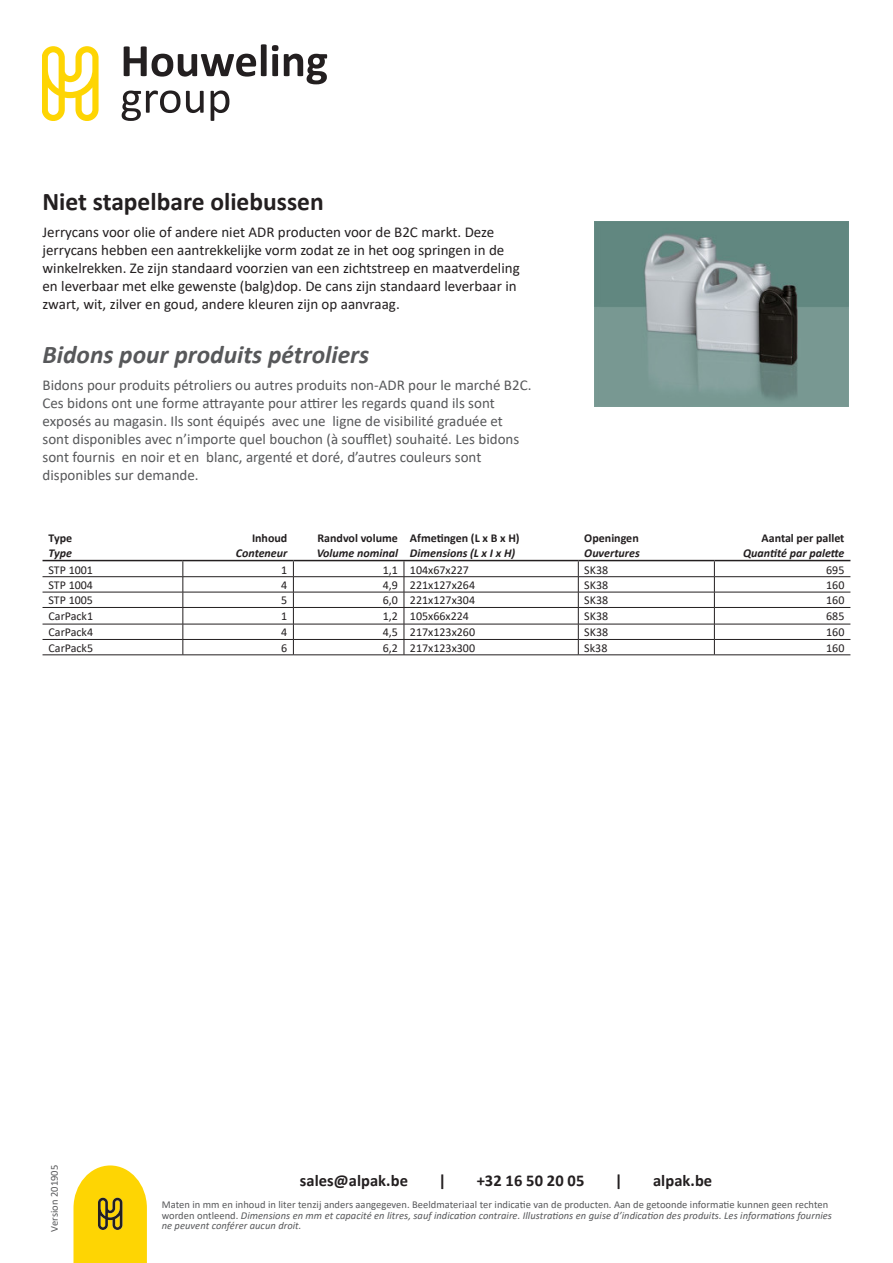
<style>
.page{position:relative;width:893px;height:1263px;background:#fff}
.page>*{position:absolute;margin:0;border:0;box-sizing:border-box;transform-origin:0 0}
.t1{font:italic 700 25.5px "Calibri";color:#57585a}
.t2{font:700 25.5px "Calibri";color:#231f20}
.t3{font:700 16.5px "Calibri";letter-spacing:.005em;color:#231f20}
.t4{font:15px/18px "Calibri";color:#57585a}
.t5{font:15px/18px "Calibri";color:#231f20}
.t6{font:12px "Calibri";color:#231f20}
.t7{font:italic 700 12px "Calibri";color:#231f20}
.t8{font:700 12px "Calibri";color:#231f20}
.t9{font:10.5px/10.5px "Calibri";letter-spacing:.005em;color:#57585a}
.t10{font:italic 10.5px "Calibri";letter-spacing:.005em;color:#57585a}
.s1{font-style:italic}
</style>
<div class="page">
<img style="left:594px;top:221px;width:255px;height:185px">
<svg style="left:43px;top:46px;width:56px;height:75px"></svg>
<svg style="left:124px;top:45px;width:154px;height:32px"></svg>
<svg style="left:284px;top:54px;width:43px;height:30px"></svg>
<svg style="left:122px;top:90px;width:58px;height:31px"></svg>
<svg style="left:186px;top:91px;width:18px;height:22px"></svg>
<svg style="left:211px;top:90px;width:18px;height:31px"></svg>
<svg style="left:73px;top:1165px;width:74px;height:98px;background:#f1cf20"></svg>
<hr style="left:43px;top:560px;width:140px;height:1px;background:#231f20">
<hr style="left:183px;top:560px;width:110px;height:1px;background:#231f20">
<hr style="left:293px;top:560px;width:111px;height:1px;background:#231f20">
<hr style="left:404px;top:560px;width:174px;height:1px;background:#231f20">
<hr style="left:578px;top:560px;width:136px;height:1px;background:#231f20">
<hr style="left:714px;top:560px;width:136px;height:1px;background:#231f20">
<hr style="left:43px;top:576px;width:140px;height:1px;background:#231f20">
<hr style="left:183px;top:576px;width:110px;height:1px;background:#231f20">
<hr style="left:293px;top:576px;width:111px;height:1px;background:#231f20">
<hr style="left:404px;top:576px;width:174px;height:1px;background:#231f20">
<hr style="left:578px;top:576px;width:136px;height:1px;background:#231f20">
<hr style="left:714px;top:576px;width:136px;height:1px;background:#231f20">
<hr style="left:43px;top:592px;width:140px;height:1px;background:#231f20">
<hr style="left:183px;top:592px;width:110px;height:1px;background:#231f20">
<hr style="left:293px;top:592px;width:111px;height:1px;background:#231f20">
<hr style="left:404px;top:592px;width:174px;height:1px;background:#231f20">
<hr style="left:578px;top:592px;width:136px;height:1px;background:#231f20">
<hr style="left:714px;top:592px;width:136px;height:1px;background:#231f20">
<hr style="left:43px;top:607px;width:140px;height:1px;background:#231f20">
<hr style="left:183px;top:607px;width:110px;height:1px;background:#231f20">
<hr style="left:293px;top:607px;width:111px;height:1px;background:#231f20">
<hr style="left:404px;top:607px;width:174px;height:1px;background:#231f20">
<hr style="left:578px;top:607px;width:136px;height:1px;background:#231f20">
<hr style="left:714px;top:607px;width:136px;height:1px;background:#231f20">
<hr style="left:43px;top:624px;width:140px;height:1px;background:#231f20">
<hr style="left:183px;top:624px;width:110px;height:1px;background:#231f20">
<hr style="left:293px;top:624px;width:111px;height:1px;background:#231f20">
<hr style="left:404px;top:624px;width:174px;height:1px;background:#231f20">
<hr style="left:578px;top:624px;width:136px;height:1px;background:#231f20">
<hr style="left:714px;top:624px;width:136px;height:1px;background:#231f20">
<hr style="left:43px;top:639px;width:140px;height:1px;background:#231f20">
<hr style="left:183px;top:639px;width:110px;height:1px;background:#231f20">
<svg style="left:183px;top:561px;width:1px;height:94px"></svg>
<hr style="left:293px;top:639px;width:111px;height:1px;background:#231f20">
<svg style="left:293px;top:561px;width:1px;height:94px"></svg>
<hr style="left:404px;top:639px;width:174px;height:1px;background:#231f20">
<svg style="left:404px;top:561px;width:1px;height:94px"></svg>
<hr style="left:578px;top:639px;width:136px;height:1px;background:#231f20">
<svg style="left:578px;top:561px;width:1px;height:94px"></svg>
<hr style="left:714px;top:639px;width:136px;height:1px;background:#231f20">
<svg style="left:714px;top:561px;width:1px;height:94px"></svg>
<hr style="left:43px;top:655px;width:140px;height:1px;background:#231f20">
<hr style="left:183px;top:655px;width:110px;height:1px;background:#231f20">
<hr style="left:293px;top:655px;width:111px;height:1px;background:#231f20">
<hr style="left:404px;top:655px;width:174px;height:1px;background:#231f20">
<hr style="left:578px;top:655px;width:136px;height:1px;background:#231f20">
<hr style="left:714px;top:655px;width:136px;height:1px;background:#231f20">
<p class="t2" style="left:43px;top:184px;width:283px">Niet stapelbare oliebussen</p>
<p class="t5" style="left:43px;top:223px;width:479px">Jerrycans voor olie of andere niet ADR producten voor de B2C markt. Deze jerrycans hebben een aantrekkelijke vorm zodat ze in het oog springen in de winkelrekken. Ze zijn standaard voorzien van een zichtstreep en maatverdeling en leverbaar met elke gewenste (balg)dop. De cans zijn standaard leverbaar in zwart, wit, zilver en goud, andere kleuren zijn op aanvraag.</p>
<p class="t1" style="left:43px;top:336px;width:328px">Bidons pour produits pétroliers</p>
<p class="t4" style="left:43px;top:375px;width:490px">Bidons pour produits pétroliers ou autres produits non-ADR pour le marché B2C.<br>Ces bidons ont une forme attrayante pour attirer les regards quand ils sont</p>
<p class="t4" style="left:43px;top:411px;width:478px">exposés au magasin. Ils sont équipés avec une ligne de visibilité graduée et sont disponibles avec n’importe quel bouchon (à soufflet) souhaité. Les bidons sont fournis en noir et en blanc, argenté et doré, d’autres couleurs sont</p>
<p class="t4" style="left:43px;top:465px;width:158px">disponibles sur demande.</p>
<p class="t8" style="left:49px;top:529px;width:25px">Type</p>
<p class="t8" style="left:252px;top:529px;width:37px">Inhoud</p>
<p class="t8" style="left:317px;top:529px;width:82px">Randvol volume</p>
<p class="t8" style="left:410px;top:529px;width:111px">Afmetingen (L x B x H)</p>
<p class="t8" style="left:584px;top:529px;width:56px">Openingen</p>
<p class="t8" style="left:761px;top:529px;width:84px">Aantal per pallet</p>
<p class="t7" style="left:49px;top:545px;width:25px">Type</p>
<p class="t7" style="left:236px;top:545px;width:53px">Conteneur</p>
<p class="t7" style="left:317px;top:545px;width:83px">Volume nominal</p>
<p class="t7" style="left:410px;top:545px;width:107px">Dimensions (L x I x H)</p>
<p class="t7" style="left:584px;top:545px;width:57px">Ouvertures</p>
<p class="t7" style="left:743px;top:545px;width:103px">Quantité par palette</p>
<p class="t6" style="left:49px;top:561px;width:46px">STP 1001</p>
<p class="t6" style="left:281px;top:561px;width:8px">1</p>
<p class="t6" style="left:383px;top:561px;width:17px">1,1</p>
<p class="t6" style="left:410px;top:561px;width:61px">104x67x227</p>
<p class="t6" style="left:584px;top:561px;width:25px">SK38</p>
<p class="t6" style="left:826px;top:561px;width:20px">695</p>
<p class="t6" style="left:49px;top:577px;width:46px">STP 1004</p>
<p class="t6" style="left:281px;top:577px;width:8px">4</p>
<p class="t6" style="left:383px;top:577px;width:17px">4,9</p>
<p class="t6" style="left:410px;top:577px;width:67px">221x127x264</p>
<p class="t6" style="left:584px;top:577px;width:25px">SK38</p>
<p class="t6" style="left:826px;top:577px;width:20px">160</p>
<p class="t6" style="left:49px;top:592px;width:46px">STP 1005</p>
<p class="t6" style="left:281px;top:592px;width:8px">5</p>
<p class="t6" style="left:383px;top:592px;width:17px">6,0</p>
<p class="t6" style="left:410px;top:592px;width:67px">221x127x304</p>
<p class="t6" style="left:584px;top:592px;width:25px">SK38</p>
<p class="t6" style="left:826px;top:592px;width:20px">160</p>
<p class="t6" style="left:49px;top:607px;width:46px">CarPack1</p>
<p class="t6" style="left:281px;top:607px;width:8px">1</p>
<p class="t6" style="left:383px;top:607px;width:17px">1,2</p>
<p class="t6" style="left:410px;top:607px;width:61px">105x66x224</p>
<p class="t6" style="left:584px;top:607px;width:25px">SK38</p>
<p class="t6" style="left:826px;top:607px;width:20px">685</p>
<p class="t6" style="left:49px;top:624px;width:46px">CarPack4</p>
<p class="t6" style="left:281px;top:624px;width:8px">4</p>
<p class="t6" style="left:383px;top:624px;width:17px">4,5</p>
<p class="t6" style="left:410px;top:624px;width:67px">217x123x260</p>
<p class="t6" style="left:584px;top:624px;width:25px">SK38</p>
<p class="t6" style="left:826px;top:624px;width:20px">160</p>
<p class="t6" style="left:49px;top:639px;width:46px">CarPack5</p>
<p class="t6" style="left:281px;top:639px;width:8px">6</p>
<p class="t6" style="left:383px;top:639px;width:17px">6,2</p>
<p class="t6" style="left:410px;top:639px;width:67px">217x123x300</p>
<p class="t6" style="left:584px;top:639px;width:25px">Sk38</p>
<p class="t6" style="left:826px;top:639px;width:20px">160</p>
<p class="t9" style="left:49px;top:1231px;width:68px;rotate:-90deg">Version 201905</p>
<p class="t3" style="left:300px;top:1169px;width:110px">sales@alpak.be</p>
<p class="t3" style="left:438px;top:1169px;width:9px">|</p>
<p class="t3" style="left:477px;top:1169px;width:109px">+32 16 50 20 05</p>
<p class="t3" style="left:615px;top:1169px;width:9px">|</p>
<p class="t3" style="left:653px;top:1169px;width:61px">alpak.be</p>
<p class="t9" style="left:162px;top:1199px;width:672px">Maten in mm en inhoud in liter tenzij anders aangegeven. Beeldmateriaal ter indicatie van de producten. Aan de getoonde informatie kunnen geen rechten worden ontleend. <span class="s1">Dimensions en mm et capacité en litres, sauf indication contraire. Illustrations en guise d’indication des produits. Les informations fournies</span></p>
<p class="t10" style="left:162px;top:1218px;width:141px">ne peuvent conférer aucun droit.</p>
</div>
